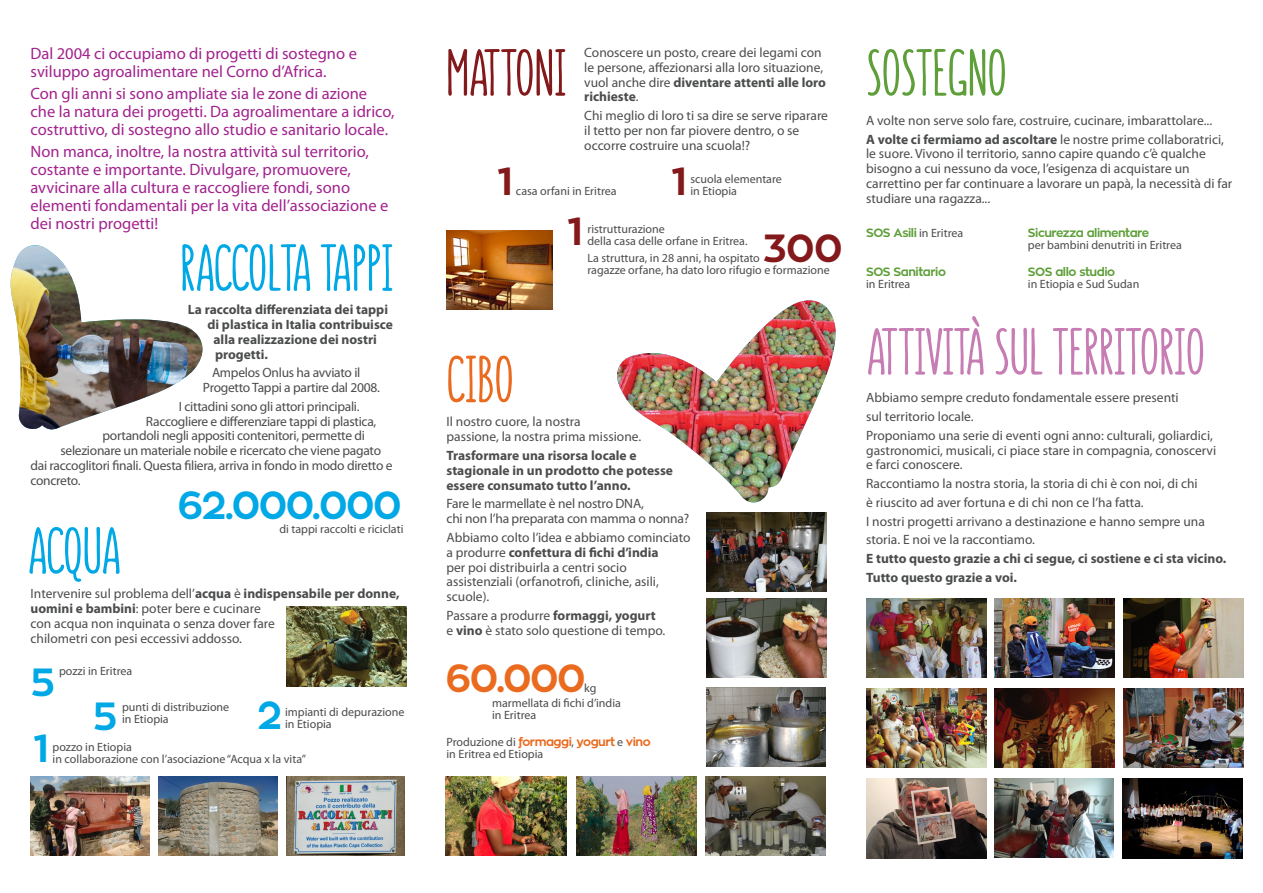
<style>
.page{position:relative;width:1263px;height:893px;background:#fff}
.page>*{position:absolute;margin:0;border:0;box-sizing:border-box;transform-origin:0 0}
.t1{font:300 63px "Summer Font";letter-spacing:-.005em;color:#c77db4}
.t2{font:300 63px "Summer Font";letter-spacing:-.025em;color:#00a8e5}
.t3{font:300 63px "Summer Font";letter-spacing:-.005em;color:#5e9f3a}
.t4{font:300 63px "Summer Font";letter-spacing:-.005em;color:#84191c}
.t5{font:300 63px "Summer Font";color:#ea6b1f}
.t6{font:700 39px "Zona Pro";letter-spacing:-.04em;color:#00a8e5}
.t7{font:700 39px "Zona Pro";color:#ea6b1f}
.t8{font:700 39px "Zona Pro";color:#84191c}
.t9{font:16.5px/18px "Myriad Pro";color:#a2238e}
.t10{font:13.5px/14.9px "Myriad Pro";color:#4b4c4d}
.t11{font:13.5px/14.9px "Myriad Pro";letter-spacing:-.02em;color:#4b4c4d}
.t12{font:700 13.5px/14.9px "Myriad Pro";color:#4b4c4d}
.t13{font:12px/12px "Myriad Pro";color:#4b4c4d}
.t14{font:700 12px "Zona Pro";letter-spacing:-.04em;color:#5e9f3a}
.s1{font-weight:700}
.s2{font-family:"Zona Pro";font-weight:700;color:#ea6b1f}
.s3{font-family:"Zona Pro";font-weight:700;color:#5e9f3a}
</style>
<div class="page">
<svg style="left:448px;top:49px;width:118px;height:354px"></svg>
<svg style="left:867px;top:48px;width:176px;height:580px"></svg>
<svg style="left:1053px;top:327px;width:151px;height:301px"></svg>
<img style="left:617px;top:300px;width:219px;height:203px">
<img style="left:30px;top:777px;width:120px;height:79px">
<img style="left:158px;top:777px;width:120px;height:79px">
<img style="left:287px;top:777px;width:118px;height:79px">
<img style="left:705px;top:777px;width:121px;height:79px">
<img style="left:707px;top:687px;width:119px;height:80px">
<img style="left:707px;top:598px;width:119px;height:80px">
<img style="left:707px;top:512px;width:119px;height:80px">
<img style="left:287px;top:607px;width:119px;height:79px">
<img style="left:446px;top:230px;width:107px;height:80px">
<img style="left:576px;top:777px;width:121px;height:79px">
<img style="left:446px;top:777px;width:120px;height:79px">
<img style="left:866px;top:598px;width:120px;height:80px">
<img style="left:995px;top:688px;width:119px;height:80px">
<img style="left:867px;top:688px;width:119px;height:80px">
<img style="left:1123px;top:688px;width:120px;height:80px">
<img style="left:995px;top:598px;width:119px;height:80px">
<img style="left:1123px;top:598px;width:120px;height:80px">
<img style="left:994px;top:778px;width:120px;height:80px">
<img style="left:866px;top:778px;width:120px;height:80px">
<img style="left:1122px;top:778px;width:120px;height:80px">
<svg style="left:322px;top:244px;width:71px;height:47px"></svg>
<svg style="left:10px;top:244px;width:301px;height:417px"></svg>
<p class="t9" style="left:30px;top:45px;width:328px">Dal 2004 ci occupiamo di progetti di sostegno e sviluppo agroalimentare nel Corno d’Africa.</p>
<p class="t9" style="left:30px;top:85px;width:366px">Con gli anni si sono ampliate sia le zone di azione che la natura dei progetti. Da agroalimentare a idrico, costruttivo, di sostegno allo studio e sanitario locale.</p>
<p class="t9" style="left:30px;top:143px;width:359px">Non manca, inoltre, la nostra attività sul territorio, costante e importante. Divulgare, promuovere, avvicinare alla cultura e raccogliere fondi, sono elementi fondamentali per la vita dell’associazione e dei nostri progetti!</p>
<p class="t2" style="left:180px;top:231px;width:215px">RACCOLTA TAPPI</p>
<p class="t12" style="left:188px;top:302px;width:202px">La raccolta differenziata dei tappi</p>
<p class="t12" style="left:207px;top:316px;width:187px">di plastica in Italia contribuisce</p>
<p class="t12" style="left:213px;top:331px;width:165px">alla realizzazione dei nostri</p>
<p class="t12" style="left:215px;top:346px;width:55px">progetti.</p>
<p class="t11" style="left:203px;top:366px;width:178px;text-indent:9px">Ampelos Onlus ha avviato il<br>Progetto Tappi a partire dal 2008.</p>
<p class="t11" style="left:179px;top:399px;width:182px">I cittadini sono gli attori principali.</p>
<p class="t11" style="left:146px;top:414px;width:232px">Raccogliere e differenziare tappi di plastica,</p>
<p class="t11" style="left:102px;top:429px;width:264px">portandoli negli appositi contenitori, permette di</p>
<p class="t11" style="left:60px;top:444px;width:322px">selezionare un materiale nobile e ricercato che viene pagato</p>
<p class="t11" style="left:30px;top:458px;width:364px">dai raccoglitori finali. Questa filiera, arriva in fondo in modo diretto e</p>
<p class="t11" style="left:30px;top:473px;width:52px">concreto.</p>
<p class="t2" style="left:28px;top:514px;width:95px">ACQUA</p>
<p class="t6" style="left:178px;top:480px;width:225px">62.000.000</p>
<p class="t13" style="left:279px;top:523px;width:126px">di tappi raccolti e riciclati</p>
<p class="t10" style="left:31px;top:586px;width:370px">Intervenire sul problema dell’<span class="s1">acqua</span> è <span class="s1">indispensabile per donne, uomini e bambini</span>: poter bere e cucinare<br>con acqua non inquinata o senza dover fare<br>chilometri con pesi eccessivi addosso.</p>
<p class="t13" style="left:59px;top:665px;width:75px">pozzi in Eritrea</p>
<p class="t6" style="left:31px;top:656px;width:26px">5</p>
<p class="t6" style="left:93px;top:691px;width:26px">5</p>
<p class="t13" style="left:122px;top:702px;width:109px">punti di distribuzione</p>
<p class="t13" style="left:122px;top:714px;width:48px">in Etiopia</p>
<p class="t6" style="left:257px;top:690px;width:26px">2</p>
<p class="t13" style="left:285px;top:706px;width:121px">impianti di depurazione</p>
<p class="t13" style="left:285px;top:718px;width:48px">in Etiopia</p>
<p class="t6" style="left:34px;top:723px;width:17px">1</p>
<p class="t13" style="left:53px;top:741px;width:81px">pozzo in Etiopia</p>
<p class="t13" style="left:53px;top:753px;width:255px">in collaborazione con l’asociazione “Acqua x la vita”</p>
<p class="t10" style="left:584px;top:45px;width:243px">Conoscere un posto, creare dei legami con le persone, affezionarsi alla loro situazione, vuol anche dire <span class="s1">diventare attenti alle loro richieste</span>.</p>
<p class="t10" style="left:584px;top:108px;width:245px">Chi meglio di loro ti sa dire se serve riparare il tetto per non far piovere dentro, o se occorre costruire una scuola!?</p>
<p class="t13" style="left:690px;top:173px;width:93px">scuola elementare</p>
<p class="t4" style="left:446px;top:36px;width:121px">MATTONI</p>
<p class="t8" style="left:497px;top:155px;width:17px">1</p>
<p class="t8" style="left:671px;top:156px;width:17px">1</p>
<p class="t13" style="left:516px;top:185px;width:102px">casa orfani in Eritrea</p>
<p class="t13" style="left:690px;top:185px;width:48px">in Etiopia</p>
<p class="t5" style="left:446px;top:342px;width:69px">CIBO</p>
<p class="t8" style="left:567px;top:206px;width:17px">1</p>
<p class="t13" style="left:587px;top:223px;width:79px">ristrutturazione</p>
<p class="t13" style="left:587px;top:235px;width:162px">della casa delle orfane in Eritrea.</p>
<p class="t13" style="left:587px;top:252px;width:244px">La struttura, in 28 anni, ha ospitato<br>ragazze orfane, ha dato loro rifugio e formazione</p>
<p class="t8" style="left:762px;top:223px;width:82px">300</p>
<p class="t10" style="left:446px;top:415px;width:196px">Il nostro cuore, la nostra<br>passione, la nostra prima missione.</p>
<p class="t12" style="left:446px;top:447px;width:228px">Trasformare una risorsa locale e stagionale in un prodotto che potesse essere consumato tutto l’anno.</p>
<p class="t10" style="left:446px;top:497px;width:244px">Fare le marmellate è nel nostro DNA,<br>chi non l’ha preparata con mamma o nonna?</p>
<p class="t10" style="left:446px;top:530px;width:245px">Abbiamo colto l’idea e abbiamo cominciato a produrre <span class="s1">confettura di fichi d’india<br></span>per poi distribuirla a centri socio assistenziali (orfanotrofi, cliniche, asili, scuole).</p>
<p class="t10" style="left:446px;top:608px;width:220px">Passare a produrre <span class="s1">formaggi, yogurt </span>e <span class="s1">vino</span> è stato solo questione di tempo.</p>
<p class="t7" style="left:446px;top:653px;width:142px">60.000</p>
<p class="t13" style="left:584px;top:682px;width:14px">kg</p>
<p class="t13" style="left:492px;top:697px;width:130px">marmellata di fichi d’india</p>
<p class="t13" style="left:492px;top:709px;width:46px">in Eritrea</p>
<p class="t13" style="left:446px;top:736px;width:206px">Produzione di <span class="s2">formaggi</span>, <span class="s2">yogurt</span> e <span class="s2">vino </span>in Eritrea ed Etiopia</p>
<p class="t3" style="left:866px;top:36px;width:142px">SOSTEGNO</p>
<p class="t10" style="left:866px;top:113px;width:347px">A volte non serve solo fare, costruire, cucinare, imbarattolare...</p>
<p class="t10" style="left:866px;top:132px;width:368px"><span class="s1">A volte ci fermiamo ad ascoltare</span> le nostre prime collaboratrici, le suore. Vivono il territorio, sanno capire quando c’è qualche bisogno a cui nessuno da voce, l’esigenza di acquistare un carrettino per far continuare a lavorare un papà, la necessità di far studiare una ragazza...</p>
<p class="t13" style="left:866px;top:227px;width:99px"><span class="s3">SOS Asili</span> in Eritrea</p>
<p class="t14" style="left:866px;top:264px;width:81px">SOS Sanitario</p>
<p class="t13" style="left:866px;top:278px;width:46px">in Eritrea</p>
<p class="t14" style="left:1028px;top:225px;width:123px">Sicurezza alimentare</p>
<p class="t13" style="left:1028px;top:239px;width:155px">per bambini denutriti in Eritrea</p>
<p class="t14" style="left:1028px;top:264px;width:89px">SOS allo studio</p>
<p class="t13" style="left:1028px;top:278px;width:113px">in Etiopia e Sud Sudan</p>
<p class="t1" style="left:866px;top:315px;width:340px">ATTIVITÀ SUL TERRITORIO</p>
<p class="t10" style="left:866px;top:391px;width:314px">Abbiamo sempre creduto fondamentale essere presenti</p>
<p class="t10" style="left:866px;top:409px;width:109px">sul territorio locale.</p>
<p class="t10" style="left:866px;top:428px;width:352px">Proponiamo una serie di eventi ogni anno: culturali, goliardici, gastronomici, musicali, ci piace stare in compagnia, conoscervi e farci conoscere.</p>
<p class="t10" style="left:866px;top:476px;width:333px">Raccontiamo la nostra storia, la storia di chi è con noi, di chi</p>
<p class="t10" style="left:866px;top:495px;width:279px">è riuscito ad aver fortuna e di chi non ce l’ha fatta.</p>
<p class="t10" style="left:866px;top:514px;width:340px">I nostri progetti arrivano a destinazione e hanno sempre una</p>
<p class="t10" style="left:866px;top:532px;width:170px">storia. E noi ve la raccontiamo.</p>
<p class="t12" style="left:866px;top:550px;width:361px">E tutto questo grazie a chi ci segue, ci sostiene e ci sta vicino.</p>
<p class="t12" style="left:866px;top:569px;width:152px">Tutto questo grazie a voi.</p>
</div>
